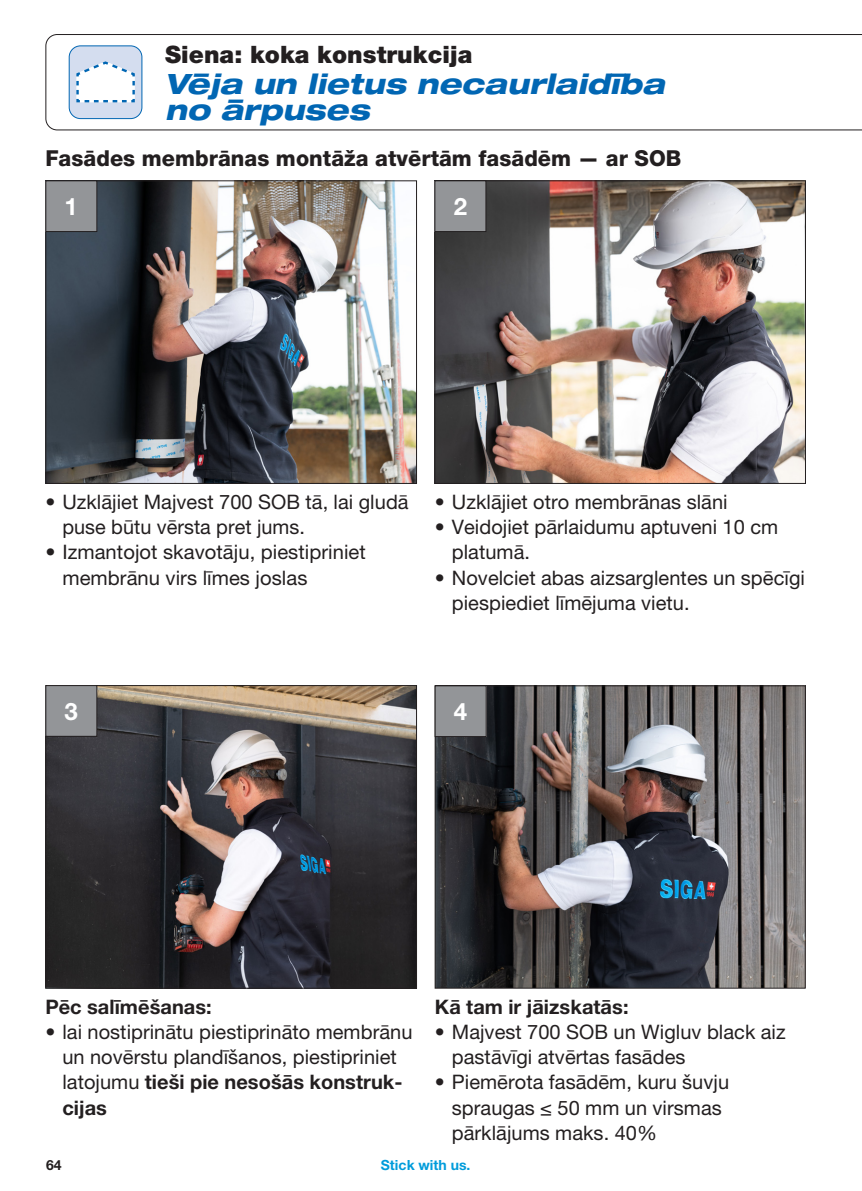
<style>
.page{position:relative;width:862px;height:1191px;background:#fff}
.page>*{position:absolute;margin:0;border:0;box-sizing:border-box;transform-origin:0 0}
.t1{font:italic 800 expanded 28px/26px "Helvetica Neue LT Pro";letter-spacing:.005em;color:#0166b3}
.t2{font:900 24px "Helvetica Neue LT Pro";letter-spacing:.005em;color:#231f20}
.t3{font:700 24px "Helvetica Neue LT Pro";color:#fff}
.t4{font:800 22px "Helvetica Neue LT Pro";letter-spacing:.005em;color:#231f20}
.t5{font:20px/25.2px "Helvetica Neue LT Pro";letter-spacing:.005em;color:#231f20}
.t6{font:700 20px "Helvetica Neue LT Pro";letter-spacing:.005em;color:#231f20}
.t7{font:700 14px "Helvetica Neue LT Pro";letter-spacing:.005em;color:#009cdb}
.t8{font:700 14px "Helvetica Neue LT Pro";color:#231f20}
.s1{font-weight:700}
</style>
<div class="page">
<svg style="left:45px;top:34px;width:817px;height:96px"></svg>
<div style="left:69px;top:46px;width:73px;height:73px;background:#d4ddef;border-radius:11px"></div>
<div style="left:69px;top:45px;width:73px;height:74px;border:1px solid #0166b3;border-radius:11px"></div>
<svg style="left:76px;top:61px;width:59px;height:42px"></svg>
<img style="left:48px;top:183px;width:367px;height:299px">
<div style="left:46px;top:181px;width:371px;height:303px;border:1px solid #231f20"></div>
<div style="left:46px;top:181px;width:51px;height:50px;background:#939598"></div>
<div style="left:46px;top:181px;width:51px;height:51px;border:1px solid #231f20"></div>
<img style="left:48px;top:687px;width:367px;height:299px">
<div style="left:46px;top:685px;width:371px;height:303px;border:1px solid #231f20"></div>
<div style="left:46px;top:685px;width:51px;height:51px;background:#939598"></div>
<div style="left:46px;top:685px;width:51px;height:51px;border:1px solid #231f20"></div>
<img style="left:437px;top:687px;width:366px;height:299px">
<div style="left:435px;top:685px;width:370px;height:303px;border:1px solid #231f20"></div>
<div style="left:435px;top:686px;width:51px;height:50px;background:#939598"></div>
<div style="left:435px;top:685px;width:51px;height:52px;border:1px solid #231f20"></div>
<img style="left:436px;top:183px;width:367px;height:299px">
<div style="left:434px;top:181px;width:371px;height:303px;border:1px solid #231f20"></div>
<div style="left:435px;top:181px;width:51px;height:50px;background:#939598"></div>
<div style="left:434px;top:181px;width:52px;height:51px;border:1px solid #231f20"></div>
<p class="t2" style="left:165px;top:40px;width:309px">Siena: koka konstrukcija</p>
<h1 class="t1" style="left:165px;top:70px;width:501px">Vēja un lietus necaurlaidība no ārpuses</h1>
<p class="t4" style="left:45px;top:145px;width:637px">Fasādes membrānas montāža atvērtām fasādēm — ar SOB</p>
<p class="t3" style="left:65px;top:191px;width:15px">1</p>
<p class="t3" style="left:454px;top:191px;width:15px">2</p>
<p class="t5" style="left:62px;top:489px;width:348px;text-indent:-17px">• Uzklājiet Majvest 700 SOB tā, lai gludā puse būtu vērsta pret jums.</p>
<p class="t5" style="left:62px;top:539px;width:305px;text-indent:-17px">• Izmantojot skavotāju, piestipriniet membrānu virs līmes joslas</p>
<p class="t5" style="left:435px;top:489px;width:294px">• Uzklājiet otro membrānas slāni</p>
<p class="t5" style="left:452px;top:514px;width:328px;text-indent:-17px">• Veidojiet pārlaidumu aptuveni 10 cm platumā.</p>
<p class="t5" style="left:452px;top:564px;width:355px;text-indent:-17px">• Novelciet abas aizsarglentes un spēcīgi piespiediet līmējuma vietu.</p>
<p class="t3" style="left:65px;top:696px;width:15px">3</p>
<p class="t3" style="left:454px;top:696px;width:15px">4</p>
<p class="t6" style="left:45px;top:994px;width:168px">Pēc salīmēšanas:</p>
<p class="t5" style="left:62px;top:1019px;width:352px;text-indent:-17px">• lai nostiprinātu piestiprināto membrānu un novērstu plandīšanos, piestipriniet latojumu <span class="s1">tieši pie nesošās konstruk&shy;cijas</span></p>
<p class="t6" style="left:435px;top:994px;width:195px">Kā tam ir jāizskatās:</p>
<p class="t5" style="left:452px;top:1019px;width:335px;text-indent:-17px">• Majvest 700 SOB un Wigluv black aiz pastāvīgi atvērtas fasādes</p>
<p class="t5" style="left:452px;top:1069px;width:279px;text-indent:-17px">• Piemērota fasādēm, kuru šuvju spraugas ≤ 50 mm un virsmas pārklājums maks. 40%</p>
<p class="t8" style="left:46px;top:1156px;width:17px">64</p>
<p class="t7" style="left:381px;top:1156px;width:91px">Stick with us.</p>
</div>
